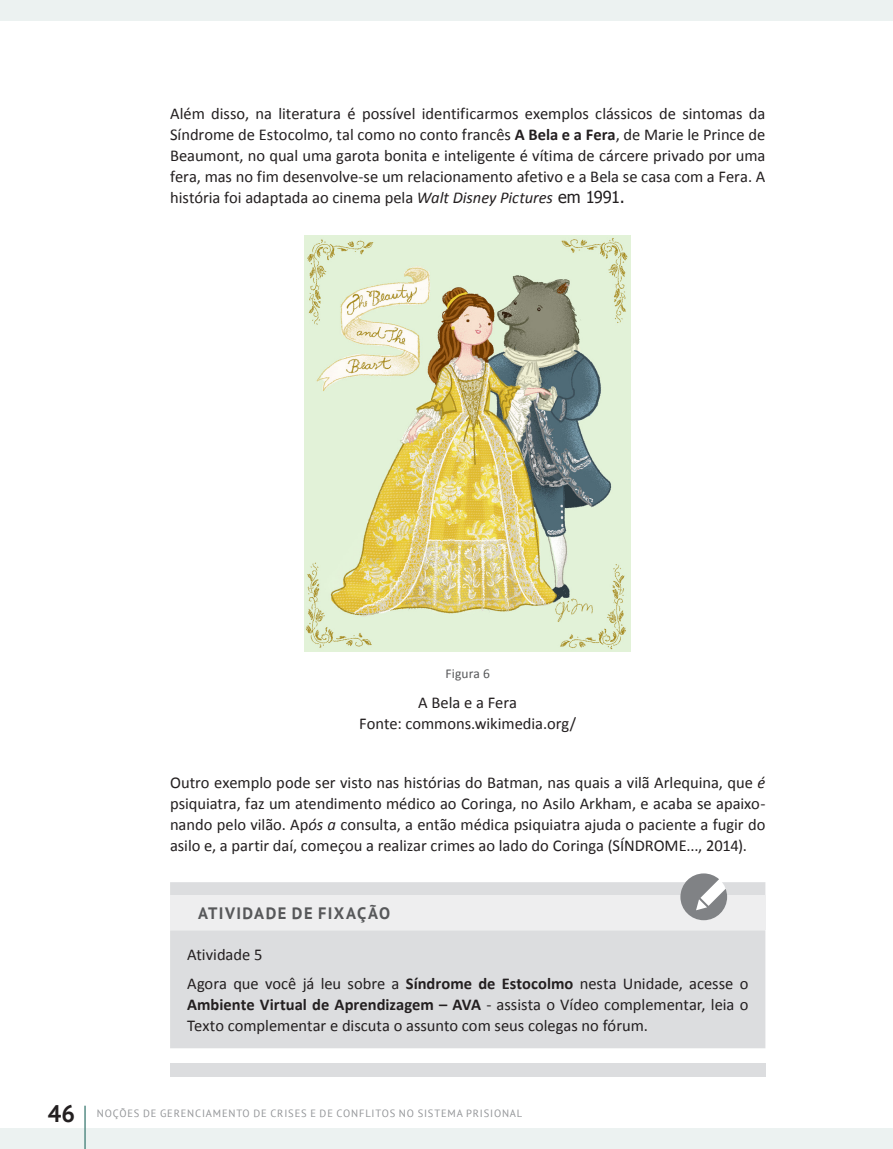
<style>
.page{position:relative;width:893px;height:1149px;background:#fff}
.page>*{position:absolute;margin:0;border:0;box-sizing:border-box;transform-origin:0 0}
.t1{font:700 24px "PT Sans";color:#231f20}
.texto_base{font:16.5px/21px "Calibri";color:#231f20;text-align:justify}
.objetivos{font:700 16.5px "PT Sans";letter-spacing:.08em;color:#57585a}
.legenda{font:13.5px "Calibri";letter-spacing:.005em;color:#57585a}
.t2{font:10.5px "PT Sans";letter-spacing:.08em;color:#939598}
.s1{font-weight:700}
.s2{font-style:italic}
.s3{font-family:"Tahoma"}
</style>
<div class="page">
<div style="left:0;top:0;width:893px;height:21px;background:#ecf2f1"></div>
<div style="left:0;top:1127px;width:893px;height:21px;background:#ecf2f1"></div>
<hr style="left:84px;top:1105px;width:2px;height:43px;background:#578d86">
<div style="left:170px;top:882px;width:595px;height:165px;background:#dcdddf"></div>
<div style="left:170px;top:895px;width:595px;height:35px;background:#eeeeef"></div>
<div style="left:170px;top:1062px;width:595px;height:13px;background:#dcdddf"></div>
<img style="left:305px;top:235px;width:326px;height:416px">
<svg style="left:680px;top:873px;width:47px;height:46px"></svg>
<p class="texto_base" style="left:170px;top:103px;width:597px">Além disso, na literatura é possível identificarmos exemplos clássicos de sintomas da Síndrome de Estocolmo, tal como no conto francês <span class="s1">A Bela e a Fera</span>, de Marie le Prince de Beaumont, no qual uma garota bonita e inteligente é vítima de cárcere privado por uma fera, mas no fim desenvolve-se um relacionamento afetivo e a Bela se casa com a Fera. A história foi adaptada ao cinema pela <span class="s2">Walt Disney Pictures</span> <span class="s3">em 1991.</span></p>
<p class="legenda" style="left:446px;top:664px;width:46px">Figura 6</p>
<p class="texto_base" style="left:359px;top:691px;width:218px;text-align:center">A Bela e a Fera<br>Fonte: commons.wikimedia.org/</p>
<p class="texto_base" style="left:170px;top:771px;width:597px">Outro exemplo pode ser visto nas histórias do Batman, nas quais a vilã Arlequina, que <span class="s2">é </span>psiquiatra, faz um atendimento médico ao Coringa, no Asilo Arkham, e acaba se apaixo&shy;nando pelo vilão. Ap<span class="s2">ós a</span> consulta, a então médica psiquiatra ajuda o paciente a fugir do asilo e, a partir daí, começou a realizar crimes ao lado do Coringa (SÍNDROME..., 2014).</p>
<p class="objetivos" style="left:198px;top:902px;width:194px">ATIVIDADE DE FIXAÇÃO</p>
<p class="texto_base" style="left:187px;top:943px;width:77px">Atividade 5</p>
<p class="texto_base" style="left:187px;top:972px;width:563px">Agora que você já leu sobre a <span class="s1">Síndrome de Estocolmo</span> nesta Unidade, acesse o <span class="s1">Ambiente Virtual de Aprendizagem – AVA</span> - assista o Vídeo complementar, leia o Texto complementar e discuta o assunto com seus colegas no fórum.</p>
<h1 class="t1" style="left:48px;top:1097px;width:29px">46</h1>
<p class="t2" style="left:97px;top:1106px;width:427px">NOÇÕES DE GERENCIAMENTO DE CRISES E DE CONFLITOS NO SISTEMA PRISIONAL</p>
</div>
